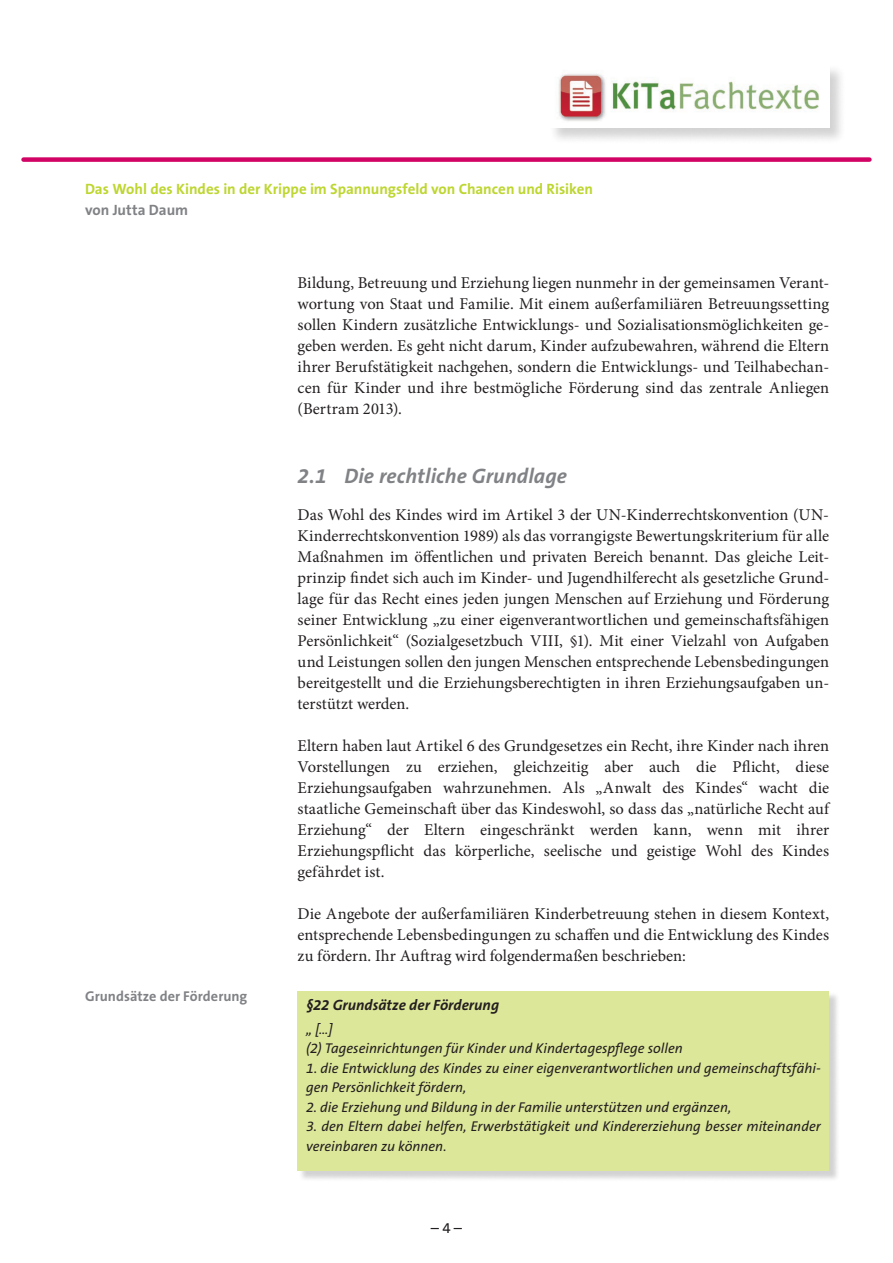
<style>
.page{position:relative;width:893px;height:1263px;background:#fff}
.page>*{position:absolute;margin:0;border:0;box-sizing:border-box;transform-origin:0 0}
.Überschrift_2{font:italic 700 21px "The Sans B7";letter-spacing:.005em;color:#808285}
.Studientext-Fließtex{font:16.5px/21px "Minion Pro";color:#231f20;text-align:justify}
.t1{font:700 15px "The Sans B7";color:#bed630}
.Farbiger_Kasten_-_Üb{font:italic 700 15px "The Sans B7";color:#231f20}
.t2{font:700 15px "The Sans B7";color:#808285}
.t3{font:15px "The Sans B5 Plain";color:#231f20}
.Farbiger_Kasten{font:italic 14.25px/19.5px "The Sans B5 Plain";color:#231f20}
.t4{font:700 14.25px "The Sans B7";color:#808285}
</style>
<div class="page">
<div style="left:24px;top:157px;width:845px;height:5px;background:#d10364"></div>
<div style="left:548px;top:63px;width:298px;height:82px;background:#231f20;opacity:.2"></div>
<img style="left:549px;top:64px;width:280px;height:64px">
<div style="left:299px;top:992px;width:541px;height:189px;background:#231f20;opacity:.2"></div>
<div style="left:298px;top:990px;width:531px;height:180px;background:#dde799"></div>
<p class="t1" style="left:85px;top:181px;width:509px">Das Wohl des Kindes in der Krippe im Spannungsfeld von Chancen und Risiken</p>
<p class="t2" style="left:85px;top:202px;width:105px">von Jutta Daum</p>
<p class="Studientext-Fließtex" style="left:298px;top:273px;width:533px">Bildung, Betreuung und Erziehung liegen nunmehr in der gemeinsamen Verant&shy;wortung von Staat und Familie. Mit einem außerfamiliären Betreuungssetting sollen Kindern zusätzliche Entwicklungs- und Sozialisationsmöglichkeiten ge&shy;geben werden. Es geht nicht darum, Kinder aufzubewahren, während die Eltern ihrer Berufstätigkeit nachgehen, sondern die Entwicklungs- und Teilhabechan&shy;cen für Kinder und ihre bestmögliche Förderung sind das zentrale Anliegen (Bertram 2013).</p>
<p class="t4" style="left:85px;top:988px;width:164px">Grundsätze der Förderung</p>
<p class="Überschrift_2" style="left:298px;top:464px;width:271px">2.1 Die rechtliche Grundlage</p>
<p class="Studientext-Fließtex" style="left:298px;top:504px;width:533px">Das Wohl des Kindes wird im Artikel 3 der UN-Kinderrechtskonvention (UN-Kinderrechtskonvention 1989) als das vorrangigste Bewertungskriterium für alle Maßnahmen im öffentlichen und privaten Bereich benannt. Das gleiche Leit&shy;prinzip findet sich auch im Kinder- und Jugendhilferecht als gesetzliche Grund&shy;lage für das Recht eines jeden jungen Menschen auf Erziehung und Förderung seiner Entwicklung „zu einer eigenverantwortlichen und gemeinschaftsfähigen Persönlichkeit“ (Sozialgesetzbuch VIII, §1). Mit einer Vielzahl von Aufgaben und Leistungen sollen den jungen Menschen entsprechende Lebensbedingungen bereitgestellt und die Erziehungsberechtigten in ihren Erziehungsaufgaben un&shy;terstützt werden.</p>
<p class="Studientext-Fließtex" style="left:298px;top:735px;width:533px">Eltern haben laut Artikel 6 des Grundgesetzes ein Recht, ihre Kinder nach ihren Vorstellungen zu erziehen, gleichzeitig aber auch die Pflicht, diese Erziehungsaufgaben wahrzunehmen. Als „Anwalt des Kindes“ wacht die staatliche Gemeinschaft über das Kindeswohl, so dass das „natürliche Recht auf Erziehung“ der Eltern eingeschränkt werden kann, wenn mit ihrer Erziehungspflicht das körperliche, seelische und geistige Wohl des Kindes gefährdet ist.</p>
<p class="Studientext-Fließtex" style="left:298px;top:903px;width:533px">Die Angebote der außerfamiliären Kinderbetreuung stehen in diesem Kontext, entsprechende Lebensbedingungen zu schaffen und die Entwicklung des Kindes zu fördern. Ihr Auftrag wird folgendermaßen beschrieben:</p>
<p class="Farbiger_Kasten_-_Üb" style="left:306px;top:997px;width:194px">§22 Grundsätze der Förderung</p>
<p class="Farbiger_Kasten" style="left:306px;top:1020px;width:28px">„ […]</p>
<p class="Farbiger_Kasten" style="left:306px;top:1039px;width:378px">(2) Tageseinrichtungen für Kinder und Kindertagespflege sollen</p>
<p class="Farbiger_Kasten" style="left:306px;top:1059px;width:516px">1. die Entwicklung des Kindes zu einer eigenverantwortlichen und gemeinschaftsfähi&shy;gen Persönlichkeit fördern,</p>
<p class="Farbiger_Kasten" style="left:306px;top:1098px;width:427px">2. die Erziehung und Bildung in der Familie unterstützen und ergänzen,</p>
<p class="Farbiger_Kasten" style="left:306px;top:1117px;width:516px">3. den Eltern dabei helfen, Erwerbstätigkeit und Kindererziehung besser miteinander vereinbaren zu können.</p>
<p class="t3" style="left:431px;top:1219px;width:33px">– 4 –</p>
</div>
